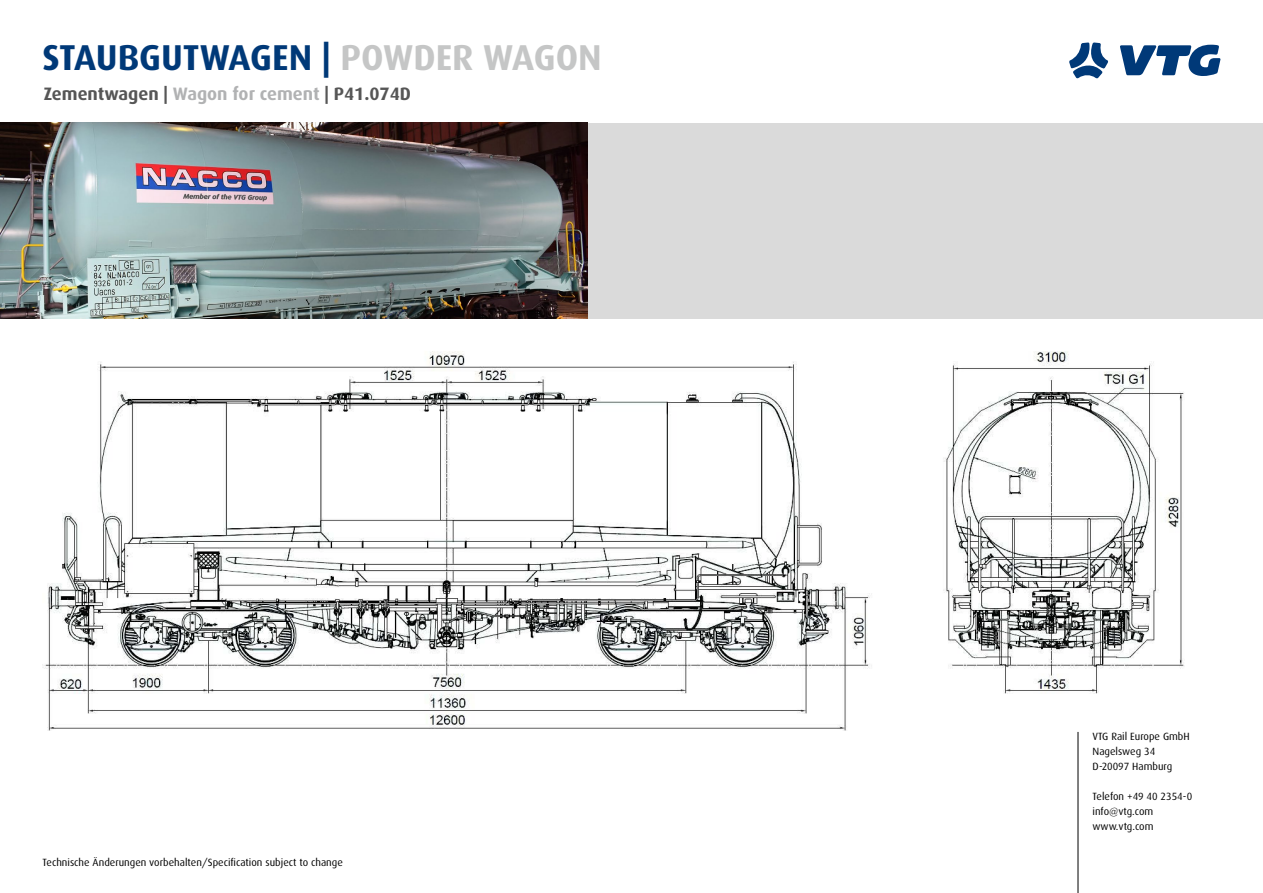
<style>
.page{position:relative;width:1263px;height:893px;background:#fff}
.page>*{position:absolute;margin:0;border:0;box-sizing:border-box;transform-origin:0 0}
.t1{font:700 36px "Dax";color:#003978}
.t2{font:700 18px "Dax";color:#565656}
.t3{font:10.5px/15px "Dax";color:#000}
.s1{color:#c5c6c6}
.s2{color:#b1b2b3}
</style>
<div class="page">
<div style="left:0;top:123px;width:1263px;height:196px;background:#dadada"></div>
<svg style="left:1069px;top:43px;width:39px;height:35px"></svg>
<svg style="left:1120px;top:45px;width:100px;height:31px"></svg>
<img style="left:43px;top:351px;width:1141px;height:379px">
<hr style="left:1077px;top:732px;width:1px;height:161px;background:#000">
<img style="left:0;top:123px;width:587px;height:196px">
<h1 class="t1" style="left:43px;top:37px;width:561px">STAUBGUTWAGEN | <span class="s1">POWDER WAGON</span></h1>
<h2 class="t2" style="left:44px;top:84px;width:369px">Zementwagen | <span class="s2">Wagon for cement</span> | P41.074D</h2>
<p class="t3" style="left:43px;top:855px;width:302px">Technische Änderungen vorbehalten/Specification subject to change</p>
<p class="t3" style="left:1092px;top:729px;width:99px">VTG Rail Europe GmbH<br>Nagelsweg 34<br>D-20097 Hamburg</p>
<p class="t3" style="left:1092px;top:789px;width:101px">Telefon +49 40 2354-0 info@vtg.com www.vtg.com</p>
</div>
